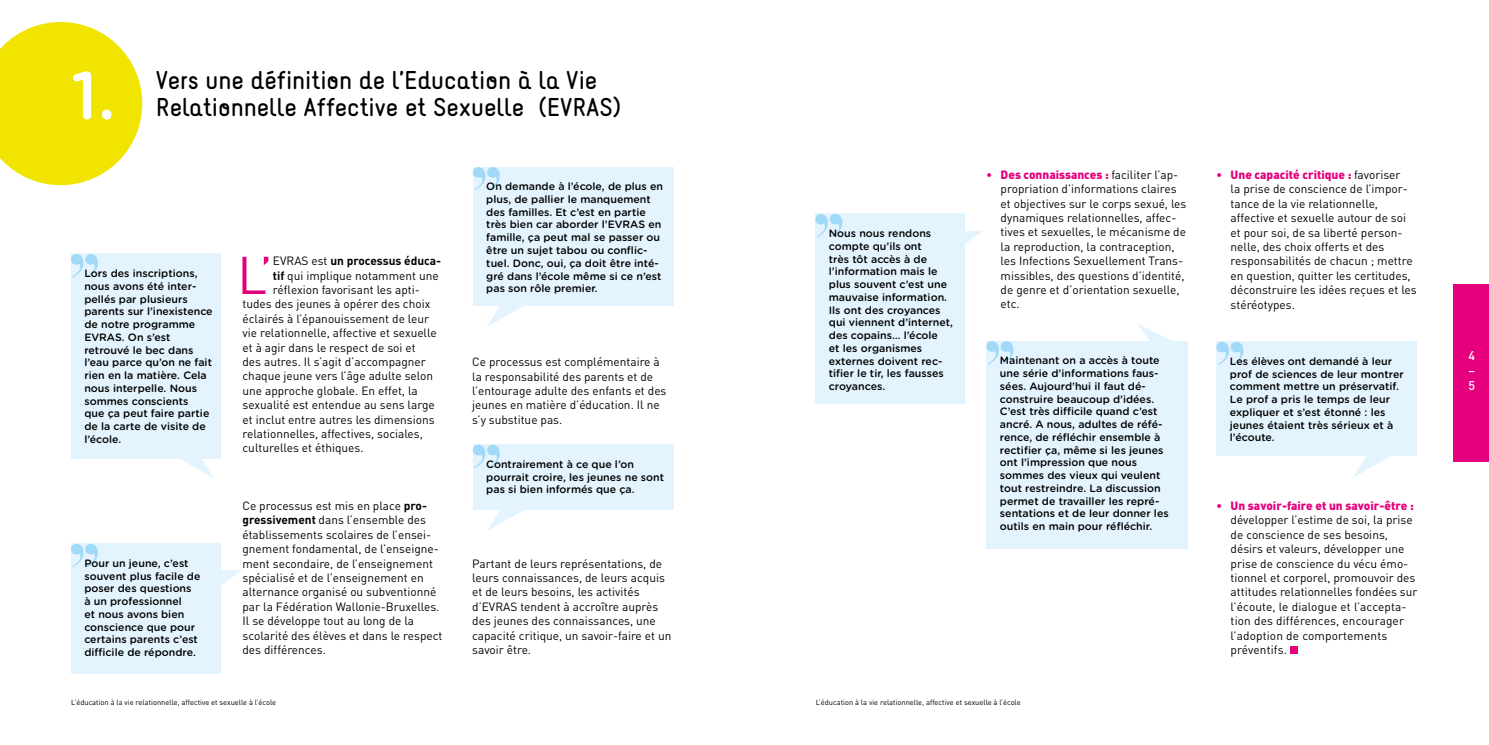
<style>
.page{position:relative;width:1489px;height:745px;background:#fff}
.page>*{position:absolute;margin:0;border:0;box-sizing:border-box;transform-origin:0 0}
.t1{font:500 67.5px "Gotham Rounded";color:#fff}
.t2{font:52.25px "DIN";color:#e6007d}
.t3{font:700 22.5px/27px "Naiv";color:#000}
.t4{font:500 12.5px/15px "DIN";color:#fff;text-align:justify}
.t5{font:11.88px/14.4px "DIN";color:#000}
.t6{font:900 11.88px "DIN";color:#e6007d}
.t7{font:700 11.88px "DIN";color:#000}
.t8{font:500 10.62px/12.8px "Gotham Rounded";color:#000}
.t9{font:7.5px "DIN";color:#000}
.s1{font-weight:400}
.s2{font-weight:700}
.s3{font-weight:900;color:#e6007d}
</style>
<div class="page">
<svg style="left:0;top:22px;width:142px;height:163px"></svg>
<div style="left:1453px;top:283px;width:35px;height:178px;background:#e6007d"></div>
<div style="left:71px;top:253px;width:149px;height:205px;background:#e4f4fe"></div>
<svg style="left:71px;top:254px;width:27px;height:23px"></svg>
<svg style="left:176px;top:458px;width:38px;height:20px"></svg>
<div style="left:71px;top:543px;width:149px;height:130px;background:#e4f4fe"></div>
<svg style="left:71px;top:544px;width:27px;height:23px"></svg>
<svg style="left:220px;top:569px;width:22px;height:19px"></svg>
<svg style="left:487px;top:509px;width:38px;height:21px"></svg>
<div style="left:473px;top:444px;width:200px;height:65px;background:#e4f4fe"></div>
<svg style="left:473px;top:444px;width:27px;height:24px"></svg>
<svg style="left:486px;top:305px;width:39px;height:22px"></svg>
<div style="left:473px;top:167px;width:200px;height:138px;background:#e4f4fe"></div>
<svg style="left:473px;top:167px;width:27px;height:23px"></svg>
<div style="left:1289px;top:646px;width:7px;height:7px;background:#e6007d"></div>
<svg style="left:1138px;top:324px;width:32px;height:16px"></svg>
<div style="left:986px;top:340px;width:202px;height:208px;background:#e4f4fe"></div>
<svg style="left:986px;top:341px;width:27px;height:23px"></svg>
<svg style="left:1352px;top:455px;width:38px;height:22px"></svg>
<div style="left:1216px;top:341px;width:200px;height:114px;background:#e4f4fe"></div>
<svg style="left:1216px;top:341px;width:27px;height:24px"></svg>
<div style="left:815px;top:213px;width:150px;height:190px;background:#e4f4fe"></div>
<svg style="left:815px;top:214px;width:27px;height:23px"></svg>
<svg style="left:965px;top:230px;width:18px;height:14px"></svg>
<h1 class="t1" style="left:71px;top:47px;width:46px">1.</h1>
<h3 class="t3" style="left:156px;top:66px;width:467px">Vers une définition de l’Education à la Vie<br>Relationnelle Affective et Sexuelle (EVRAS)</h3>
<p class="t8" style="left:84px;top:266px;width:130px">Lors des inscriptions, nous avons été inter&shy;pellés par plusieurs parents sur l’inexistence de notre programme<br>EVRAS. On s’est retrouvé le bec dans l’eau parce qu’on ne fait rien en la matière. Cela nous interpelle. Nous sommes conscients<br>que ça peut faire partie de la carte de visite de l’école.</p>
<p class="t8" style="left:84px;top:556px;width:118px">Pour un jeune, c’est souvent plus facile de poser des questions<br>à un professionnel<br>et nous avons bien conscience que pour certains parents c’est difficile de répondre.</p>
<h2 class="t2" style="left:237px;top:245px;width:37px">L’</h2>
<p class="t7" style="left:273px;top:253px;width:170px"><span class="s1">EVRAS est</span> un processus éduca-</p>
<p class="t5" style="left:273px;top:268px;width:167px"><span class="s2">tif</span> qui implique notamment une</p>
<p class="t5" style="left:273px;top:282px;width:148px">réflexion favorisant les apti-</p>
<p class="t5" style="left:242px;top:297px;width:189px">tudes des jeunes à opérer des choix</p>
<p class="t5" style="left:242px;top:311px;width:188px">éclairés à l’épanouissement de leur</p>
<p class="t5" style="left:242px;top:326px;width:196px">vie relationnelle, affective et sexuelle</p>
<p class="t5" style="left:242px;top:340px;width:175px">et à agir dans le respect de soi et</p>
<p class="t5" style="left:242px;top:354px;width:185px">des autres. Il s’agit d’accompagner</p>
<p class="t5" style="left:242px;top:369px;width:192px">chaque jeune vers l’âge adulte selon</p>
<p class="t5" style="left:242px;top:383px;width:177px">une approche globale. En effet, la</p>
<p class="t5" style="left:242px;top:397px;width:194px">sexualité est entendue au sens large</p>
<p class="t5" style="left:242px;top:412px;width:194px">et inclut entre autres les dimensions</p>
<p class="t5" style="left:242px;top:426px;width:182px">relationnelles, affectives, sociales,</p>
<p class="t5" style="left:242px;top:441px;width:123px">culturelles et éthiques.</p>
<p class="t5" style="left:242px;top:498px;width:201px">Ce processus est mis en place <span class="s2">pro&shy;gressivement</span> dans l’ensemble des établissements scolaires de l’ensei&shy;gnement fondamental, de l’enseigne&shy;ment secondaire, de l’enseignement spécialisé et de l’enseignement en alternance organisé ou subventionné par la Fédération Wallonie-Bruxelles.<br>Il se développe tout au long de la scolarité des élèves et dans le respect des différences.</p>
<p class="t8" style="left:486px;top:179px;width:178px">On demande à l’école, de plus en plus, de pallier le manquement des familles. Et c’est en partie très bien car aborder l’EVRAS en famille, ça peut mal se passer ou être un sujet tabou ou conflic&shy;tuel. Donc, oui, ça doit être inté&shy;gré dans l’école même si ce n’est pas son rôle premier.</p>
<p class="t5" style="left:1000px;top:167px;width:187px;text-indent:-14px"><span class="s3">• Des connaissances :</span> faciliter l’ap&shy;propriation d’informations claires et objectives sur le corps sexué, les dynamiques relationnelles, affec&shy;tives et sexuelles, le mécanisme de la reproduction, la contraception, les Infections Sexuellement Trans&shy;missibles, des questions d’identité, de genre et d’orientation sexuelle, etc.</p>
<p class="t5" style="left:1230px;top:167px;width:188px;text-indent:-14px"><span class="s3">• Une capacité critique :</span> favoriser<br>la prise de conscience de l’impor&shy;tance de la vie relationnelle, affective et sexuelle autour de soi et pour soi, de sa liberté person&shy;nelle, des choix offerts et des responsabilités de chacun ; mettre en question, quitter les certitudes, déconstruire les idées reçues et les stéréotypes.</p>
<p class="t8" style="left:828px;top:226px;width:126px">Nous nous rendons compte qu’ils ont<br>très tôt accès à de l’information mais le plus souvent c’est une mauvaise information.<br>Ils ont des croyances qui viennent d’internet, des copains… l’école<br>et les organismes externes doivent rec&shy;tifier le tir, les fausses croyances.</p>
<p class="t8" style="left:999px;top:353px;width:170px">Maintenant on a accès à toute une série d’informations faus&shy;sées. Aujourd’hui il faut dé&shy;construire beaucoup d’idées.<br>C’est très difficile quand c’est ancré. A nous, adultes de réfé&shy;rence, de réfléchir ensemble à rectifier ça, même si les jeunes ont l’impression que nous sommes des vieux qui veulent tout restreindre. La discussion permet de travailler les repré&shy;sentations et de leur donner les outils en main pour réfléchir.</p>
<p class="t8" style="left:1229px;top:354px;width:175px">Les élèves ont demandé à leur prof de sciences de leur montrer comment mettre un préservatif.<br>Le prof a pris le temps de leur expliquer et s’est étonné : les jeunes étaient très sérieux et à l’écoute.</p>
<p class="t5" style="left:472px;top:354px;width:196px">Ce processus est complémentaire à la responsabilité des parents et de l’entourage adulte des enfants et des jeunes en matière d’éducation. Il ne s’y substitue pas.</p>
<p class="t8" style="left:486px;top:457px;width:179px">Contrairement à ce que l’on pourrait croire, les jeunes ne sont pas si bien informés que ça.</p>
<p class="t6" style="left:1216px;top:497px;width:199px">• Un savoir-faire et un savoir-être :</p>
<p class="t5" style="left:1230px;top:512px;width:188px">développer l’estime de soi, la prise de conscience de ses besoins, désirs et valeurs, développer une prise de conscience du vécu émo&shy;tionnel et corporel, promouvoir des attitudes relationnelles fondées sur l’écoute, le dialogue et l’accepta&shy;tion des différences, encourager l’adoption de comportements préventifs.</p>
<p class="t5" style="left:472px;top:556px;width:201px">Partant de leurs représentations, de leurs connaissances, de leurs acquis et de leurs besoins, les activités d’EVRAS tendent à accroître auprès des jeunes des connaissances, une capacité critique, un savoir-faire et un savoir être.</p>
<p class="t9" style="left:71px;top:697px;width:206px">L’éducation à la vie relationnelle, affective et sexuelle à l’école</p>
<p class="t9" style="left:815px;top:697px;width:206px">L’éducation à la vie relationnelle, affective et sexuelle à l’école</p>
<p class="t4" style="left:1468px;top:347px;width:8px">4 – 5</p>
</div>
